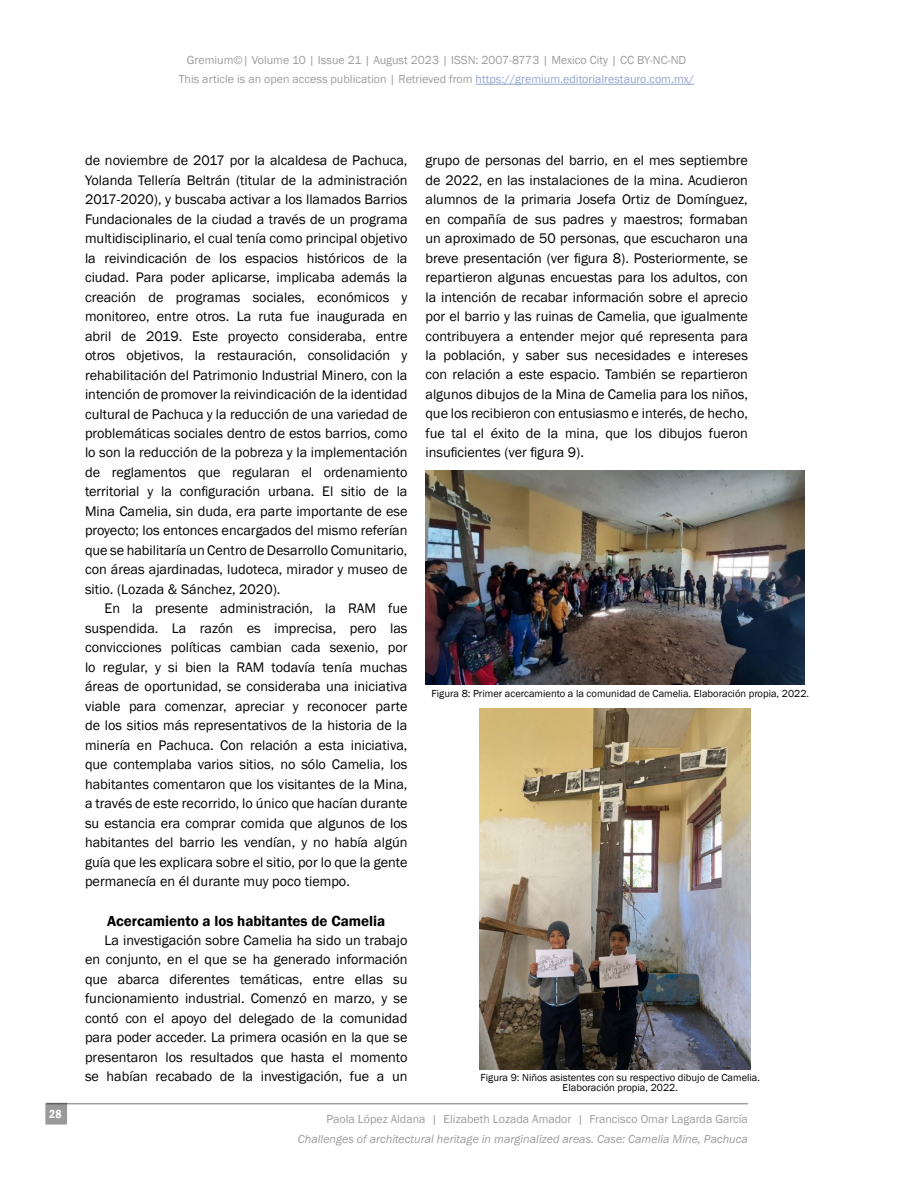
<style>
.page{position:relative;width:918px;height:1188px;background:#fff}
.page>*{position:absolute;margin:0;border:0;box-sizing:border-box;transform-origin:0 0}
.t1{font:600 15px "Franklin Gothic";color:#000}
.t2{font:14.25px/19.5px "Franklin Gothic";color:#000;text-align:justify}
.t3{font:12px/19.5px "Franklin Gothic";color:#9d9d9c;text-align:center}
.t4{font:italic 12px "Franklin Gothic";color:#9d9d9c}
.t5{font:600 condensed 12px "Franklin Gothic";color:#fff}
.t6{font:10.5px/10.5px "Franklin Gothic";color:#000;text-align:center}
.s1{color:#95a4cd}
</style>
<div class="page">
<hr style="left:46px;top:1103px;width:702px;height:1px;background:#9d9d9c">
<div style="left:46px;top:1104px;width:20px;height:20px;background:#9a9a9a"></div>
<hr style="left:476px;top:84px;width:218px;height:1px;background:#95a4cd">
<img style="left:425px;top:471px;width:380px;height:213px">
<img style="left:479px;top:708px;width:271px;height:361px">
<p class="t3" style="left:179px;top:50px;width:517px">Gremium©| Volume 10 | Issue 21 | August 2023 | ISSN: 2007-8773 | Mexico City | CC BY-NC-ND<br>This article is an open access publication | Retrieved from <span class="s1">https://gremium.editorialrestauro.com.mx/</span></p>
<p class="t5" style="left:49px;top:1106px;width:14px">28</p>
<p class="t2" style="left:85px;top:151px;width:324px">de noviembre de 2017 por la alcaldesa de Pachuca, Yolanda Tellería Beltrán (titular de la administración 2017-2020), y buscaba activar a los llamados Barrios Fundacionales de la ciudad a través de un programa multidisciplinario, el cual tenía como principal objetivo la reivindicación de los espacios históricos de la ciudad. Para poder aplicarse, implicaba además la creación de programas sociales, económicos y monitoreo, entre otros. La ruta fue inaugurada en abril de 2019. Este proyecto consideraba, entre otros objetivos, la restauración, consolidación y rehabilitación del Patrimonio Industrial Minero, con la intención de promover la reivindicación de la identidad cultural de Pachuca y la reducción de una variedad de problemáticas sociales dentro de estos barrios, como lo son la reducción de la pobreza y la implementación de reglamentos que regularan el ordenamiento territorial y la configuración urbana. El sitio de la Mina Camelia, sin duda, era parte importante de ese proyecto; los entonces encargados del mismo referían que se habilitaría un Centro de Desarrollo Comunitario, con áreas ajardinadas, ludoteca, mirador y museo de sitio. (Lozada &amp; Sánchez, 2020).</p>
<p class="t2" style="left:85px;top:599px;width:324px;text-indent:20px">En la presente administración, la RAM fue suspendida. La razón es imprecisa, pero las convicciones políticas cambian cada sexenio, por lo regular, y si bien la RAM todavía tenía muchas áreas de oportunidad, se consideraba una iniciativa viable para comenzar, apreciar y reconocer parte de los sitios más representativos de la historia de la minería en Pachuca. Con relación a esta iniciativa, que contemplaba varios sitios, no sólo Camelia, los habitantes comentaron que los visitantes de la Mina, a través de este recorrido, lo único que hacían durante su estancia era comprar comida que algunos de los habitantes del barrio les vendían, y no había algún guía que les explicara sobre el sitio, por lo que la gente permanecía en él durante muy poco tiempo.</p>
<p class="t1" style="left:107px;top:911px;width:280px">Acercamiento a los habitantes de Camelia</p>
<p class="t2" style="left:85px;top:931px;width:324px;text-indent:20px">La investigación sobre Camelia ha sido un trabajo en conjunto, en el que se ha generado información que abarca diferentes temáticas, entre ellas su funcionamiento industrial. Comenzó en marzo, y se contó con el apoyo del delegado de la comunidad para poder acceder. La primera ocasión en la que se presentaron los resultados que hasta el momento se habían recabado de la investigación, fue a un</p>
<p class="t2" style="left:425px;top:151px;width:324px">grupo de personas del barrio, en el mes septiembre de 2022, en las instalaciones de la mina. Acudieron alumnos de la primaria Josefa Ortiz de Domínguez, en compañía de sus padres y maestros; formaban un aproximado de 50 personas, que escucharon una breve presentación (ver figura 8). Posteriormente, se repartieron algunas encuestas para los adultos, con la intención de recabar información sobre el aprecio por el barrio y las ruinas de Camelia, que igualmente contribuyera a entender mejor qué representa para la población, y saber sus necesidades e intereses con relación a este espacio. También se repartieron algunos dibujos de la Mina de Camelia para los niños, que los recibieron con entusiasmo e interés, de hecho, fue tal el éxito de la mina, que los dibujos fueron insuficientes (ver figura 9).</p>
<p class="t6" style="left:431px;top:688px;width:379px">Figura 8: Primer acercamiento a la comunidad de Camelia. Elaboración propia, 2022.</p>
<p class="t6" style="left:480px;top:1072px;width:281px">Figura 9: Niños asistentes con su respectivo dibujo de Camelia.<br>Elaboración propia, 2022.</p>
<p class="t3" style="left:327px;top:1110px;width:423px">Paola López Aldana | Elizabeth Lozada Amador | Francisco Omar Lagarda García</p>
<p class="t4" style="left:298px;top:1131px;width:451px">Challenges of architectural heritage in marginalized areas. Case: Camelia Mine, Pachuca</p>
</div>
